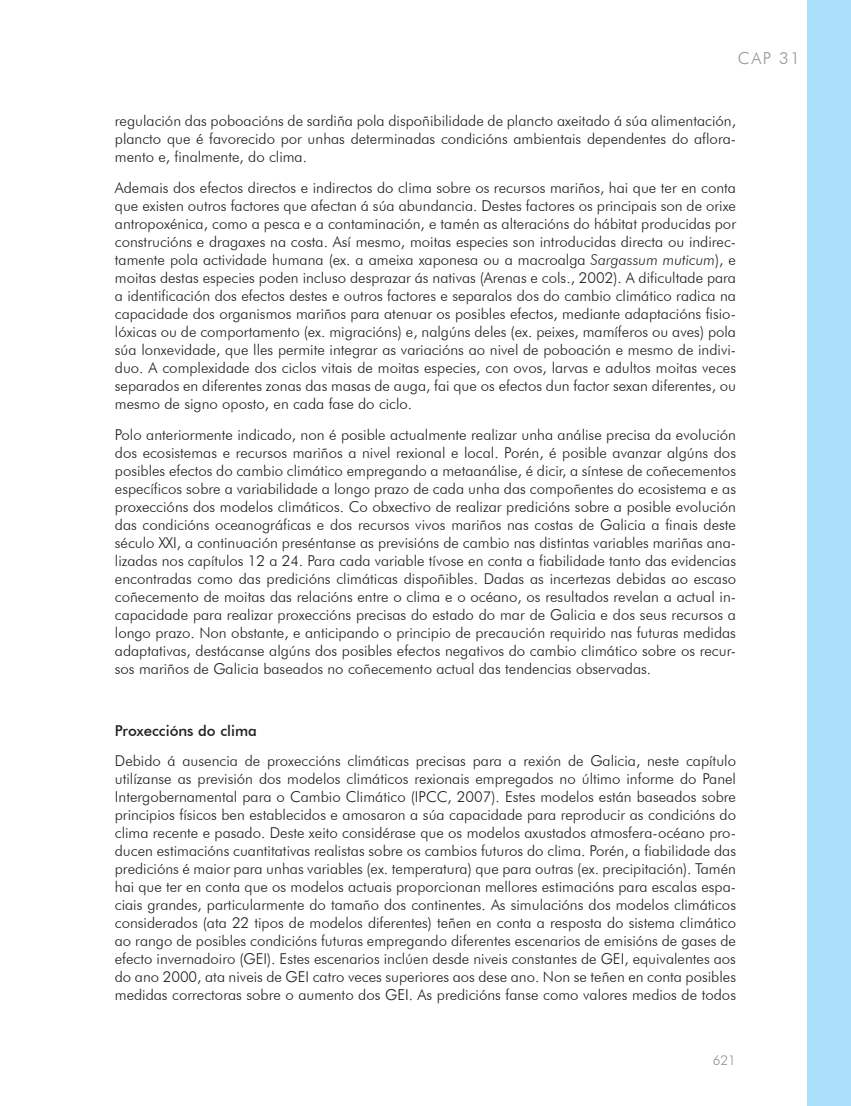
<style>
.page{position:relative;width:851px;height:1106px;background:#fff}
.page>*{position:absolute;margin:0;border:0;box-sizing:border-box;transform-origin:0 0}
.t1{font:300 16.5px "Futura BT";color:#939598}
.t2{font:300 15px/18px "Futura BT";color:#231f20;text-align:justify}
.t3{font:500 15px "Futura BT";color:#231f20}
.t4{font:300 13.5px "Futura BT";color:#939598}
.s1{font-style:italic}
</style>
<div class="page">
<div style="left:806px;top:0;width:44px;height:1106px;background:#aae0f9"></div>
<p class="t1" style="left:737px;top:48px;width:63px">cap 31</p>
<p class="t2" style="left:115px;top:112px;width:622px">regulación das poboacións de sardiña pola dispoñibilidade de plancto axeitado á súa alimentación, plancto que é favorecido por unhas determinadas condicións ambientais dependentes do aflora&shy;mento e, finalmente, do clima.</p>
<p class="t2" style="left:115px;top:178px;width:622px">Ademais dos efectos directos e indirectos do clima sobre os recursos mariños, hai que ter en conta que existen outros factores que afectan á súa abundancia. Destes factores os principais son de orixe antropoxénica, como a pesca e a contaminación, e tamén as alteracións do hábitat producidas por construcións e dragaxes na costa. Así mesmo, moitas especies son introducidas directa ou indirec&shy;tamente pola actividade humana (ex. a ameixa xaponesa ou a macroalga <span class="s1">Sargassum muticum</span>), e moitas destas especies poden incluso desprazar ás nativas (Arenas e cols., 2002). A dificultade para a identificación dos efectos destes e outros factores e separalos dos do cambio climático radica na capacidade dos organismos mariños para atenuar os posibles efectos, mediante adaptacións fisio&shy;lóxicas ou de comportamento (ex. migracións) e, nalgúns deles (ex. peixes, mamíferos ou aves) pola súa lonxevidade, que lles permite integrar as variacións ao nivel de poboación e mesmo de indivi&shy;duo. A complexidade dos ciclos vitais de moitas especies, con ovos, larvas e adultos moitas veces separados en diferentes zonas das masas de auga, fai que os efectos dun factor sexan diferentes, ou mesmo de signo oposto, en cada fase do ciclo.</p>
<p class="t2" style="left:115px;top:425px;width:622px">Polo anteriormente indicado, non é posible actualmente realizar unha análise precisa da evolución dos ecosistemas e recursos mariños a nivel rexional e local. Porén, é posible avanzar algúns dos posibles efectos do cambio climático empregando a metaanálise, é dicir, a síntese de coñecementos específicos sobre a variabilidade a longo prazo de cada unha das compoñentes do ecosistema e as proxeccións dos modelos climáticos. Co obxectivo de realizar predicións sobre a posible evolución das condicións oceanográficas e dos recursos vivos mariños nas costas de Galicia a finais deste século XXI, a continuación preséntanse as previsións de cambio nas distintas variables mariñas ana&shy;lizadas nos capítulos 12 a 24. Para cada variable tívose en conta a fiabilidade tanto das evidencias encontradas como das predicións climáticas dispoñibles. Dadas as incertezas debidas ao escaso coñecemento de moitas das relacións entre o clima e o océano, os resultados revelan a actual in&shy;capacidade para realizar proxeccións precisas do estado do mar de Galicia e dos seus recursos a longo prazo. Non obstante, e anticipando o principio de precaución requirido nas futuras medidas adaptativas, destácanse algúns dos posibles efectos negativos do cambio climático sobre os recur&shy;sos mariños de Galicia baseados no coñecemento actual das tendencias observadas.</p>
<p class="t3" style="left:115px;top:721px;width:143px">Proxeccións do clima</p>
<p class="t2" style="left:115px;top:751px;width:622px">Debido á ausencia de proxeccións climáticas precisas para a rexión de Galicia, neste capítulo utilízanse as previsión dos modelos climáticos rexionais empregados no último informe do Panel Intergobernamental para o Cambio Climático (IPCC</p>
<p class="t2" style="left:115px;top:787px;width:622px;text-indent:333px">, 2007). Estes modelos están baseados sobre principios físicos ben establecidos e amosaron a súa capacidade para reproducir as condicións do clima recente e pasado. Deste xeito considérase que os modelos axustados atmosfera-océano pro&shy;ducen estimacións cuantitativas realistas sobre os cambios futuros do clima. Porén, a fiabilidade das predicións é maior para unhas variables (ex. temperatura) que para outras (ex. precipitación). Tamén hai que ter en conta que os modelos actuais proporcionan mellores estimacións para escalas espa&shy;ciais grandes, particularmente do tamaño dos continentes. As simulacións dos modelos climáticos considerados (ata 22 tipos de modelos diferentes) teñen en conta a resposta do sistema climático ao rango de posibles condicións futuras empregando diferentes escenarios de emisións de gases de efecto invernadoiro (GEI). Estes escenarios inclúen desde niveis constantes de GEI, equivalentes aos do ano 2000, ata niveis de GEI catro veces superiores aos dese ano. Non se teñen en conta posibles medidas correctoras sobre o aumento dos GEI. As predicións fanse como valores medios de todos</p>
<p class="t4" style="left:712px;top:1051px;width:25px">621</p>
</div>
